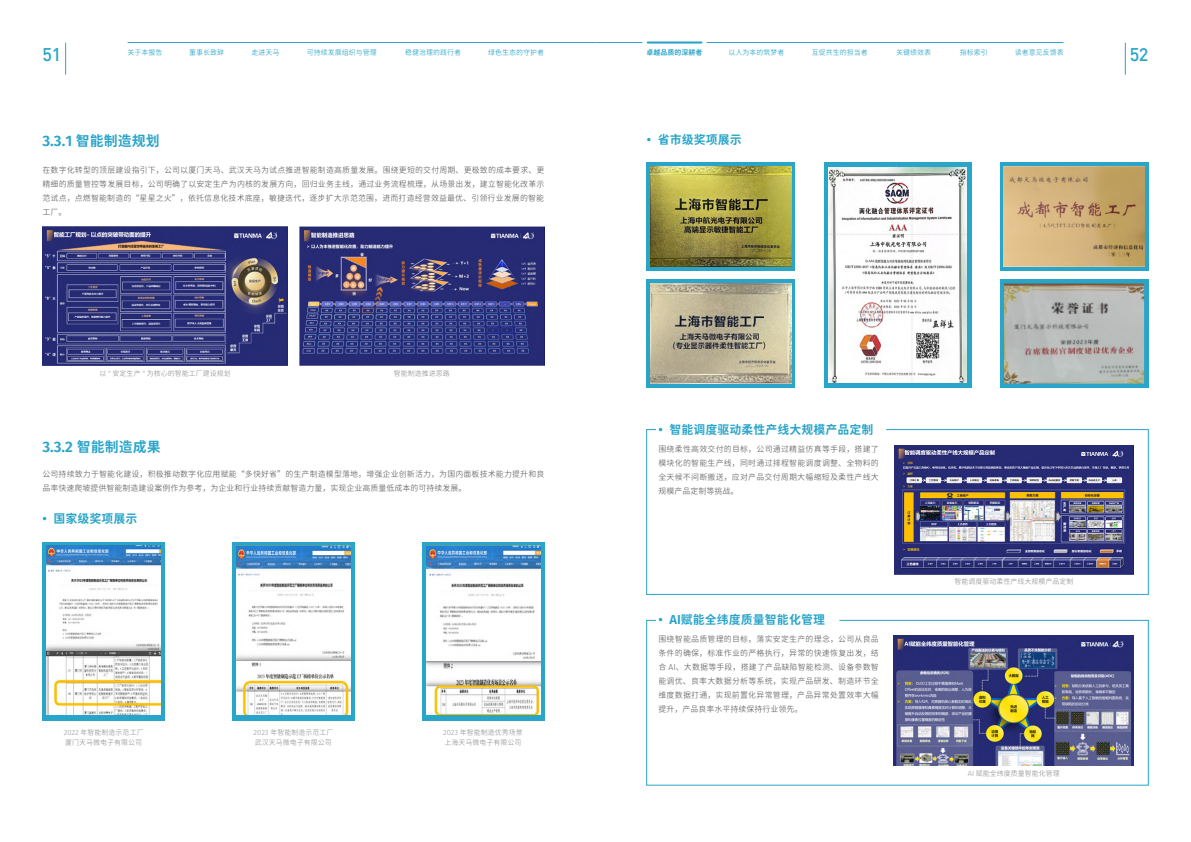
<style>
.page{position:relative;width:1191px;height:842px;background:#fff}
.page>*{position:absolute;margin:0;border:0;box-sizing:border-box;transform-origin:0 0}
.t1{font:500 18px "DIN";color:#29a5ca}
.t2{font:700 14px "Glow Sans SC";color:#29a5ca}
.t3{font:700 12px "Glow Sans SC";color:#29a5ca}
.t4{font:8px/14px "Glow Sans SC";letter-spacing:.015em;color:#676666;text-align:justify}
.t5{font:7px/10px "Glow Sans SC";color:#9a9899}
.t6{font:7px "Glow Sans SC";color:#29a5ca}
.t7{font:700 7px "Glow Sans SC";color:#29a5ca}
</style>
<div class="page">
<svg style="left:646px;top:429px;width:502px;height:166px"></svg>
<svg style="left:646px;top:620px;width:502px;height:165px"></svg>
<hr style="left:595px;top:42px;width:47px;height:1px;background:#29a5ca">
<hr style="left:646px;top:41px;width:56px;height:3px;background:#29a5ca">
<hr style="left:707px;top:42px;width:356px;height:1px;background:#29a5ca">
<hr style="left:1125px;top:43px;width:1px;height:32px;background:#29a5ca">
<img style="left:43px;top:227px;width:245px;height:138px">
<img style="left:299px;top:227px;width:245px;height:138px">
<hr style="left:128px;top:42px;width:467px;height:1px;background:#29a5ca">
<hr style="left:65px;top:43px;width:1px;height:32px;background:#29a5ca">
<div style="left:42px;top:542px;width:123px;height:178px;background:#29a5ca"></div>
<svg style="left:422px;top:542px;width:122px;height:178px;fill:#29a5ca"></svg>
<div style="left:232px;top:542px;width:123px;height:178px;background:#29a5ca"></div>
<div style="left:823px;top:162px;width:148px;height:226px;background:#29a5ca"></div>
<img style="left:829px;top:167px;width:137px;height:216px">
<svg style="left:647px;top:162px;width:148px;height:109px;fill:#29a5ca"></svg>
<svg style="left:1000px;top:162px;width:148px;height:109px;fill:#29a5ca"></svg>
<svg style="left:647px;top:279px;width:148px;height:109px;fill:#29a5ca"></svg>
<div style="left:1000px;top:279px;width:148px;height:109px;background:#29a5ca"></div>
<img style="left:651px;top:284px;width:140px;height:100px">
<img style="left:1004px;top:284px;width:140px;height:100px">
<img style="left:1004px;top:167px;width:140px;height:100px">
<img style="left:894px;top:445px;width:239px;height:130px">
<img style="left:894px;top:636px;width:239px;height:129px">
<img style="left:47px;top:546px;width:114px;height:169px">
<img style="left:236px;top:546px;width:114px;height:169px">
<img style="left:426px;top:546px;width:114px;height:169px">
<img style="left:651px;top:167px;width:140px;height:100px">
<h1 class="t1" style="left:43px;top:43px;width:20px">51</h1>
<p class="t6" style="left:128px;top:48px;width:36px">关于本报告</p>
<p class="t6" style="left:189px;top:48px;width:36px">董事长致辞</p>
<p class="t6" style="left:252px;top:48px;width:29px">走进天马</p>
<p class="t6" style="left:307px;top:48px;width:71px">可持续发展组织与管理</p>
<p class="t6" style="left:405px;top:48px;width:57px">稳健治理的践行者</p>
<p class="t6" style="left:488px;top:48px;width:57px">绿色生态的守护者</p>
<h2 class="t2" style="left:43px;top:132px;width:119px">3.3.1 智能制造规划</h2>
<p class="t4" style="left:43px;top:164px;width:503px">在数字化转型的顶层建设指引下，公司以厦门天马、武汉天马为试点推进智能制造高质量发展。围绕更短的交付周期、更极致的成本要求、更精细的质量管控等发展目标，公司明确了以安定生产为内核的发展方向，回归业务主线，通过业务流程梳理，从场景出发，建立智能化改革示范试点，点燃智能制造的“星星之火”，依托信息化技术底座，敏捷迭代，逐步扩大示范范围，进而打造经营效益最优、引领行业发展的智能工厂。</p>
<p class="t5" style="left:99px;top:369px;width:133px">以 " 安定生产 " 为核心的智能工厂建设规划</p>
<p class="t5" style="left:394px;top:369px;width:57px">智能制造推进思路</p>
<h2 class="t2" style="left:42px;top:438px;width:120px">3.3.2 智能制造成果</h2>
<p class="t4" style="left:42px;top:468px;width:503px">公司持续致力于智能化建设，积极推动数字化应用赋能“多快好省”的生产制造模型落地，增强企业创新活力，为国内面板技术能力提升和良品率快速爬坡提供智能制造建设案例作为参考，为企业和行业持续贡献智造力量，实现企业高质量低成本的可持续发展。</p>
<h3 class="t3" style="left:43px;top:511px;width:96px">· 国家级奖项展示</h3>
<p class="t5" style="left:64px;top:728px;width:81px">2022 年智能制造示范工厂厦门天马微电子有限公司</p>
<p class="t5" style="left:253px;top:728px;width:81px">2023 年智能制造示范工厂武汉天马微电子有限公司</p>
<p class="t5" style="left:443px;top:728px;width:81px">2023 年智能制造优秀场景上海天马微电子有限公司</p>
<p class="t7" style="left:646px;top:48px;width:57px">卓越品质的深耕者</p>
<p class="t6" style="left:728px;top:48px;width:57px">以人为本的筑梦者</p>
<p class="t6" style="left:812px;top:48px;width:57px">互促共生的担当者</p>
<p class="t6" style="left:896px;top:48px;width:36px">关键绩效表</p>
<p class="t6" style="left:960px;top:48px;width:29px">指标索引</p>
<p class="t6" style="left:1014px;top:48px;width:50px">读者意见反馈表</p>
<h1 class="t1" style="left:1129px;top:43px;width:20px">52</h1>
<h3 class="t3" style="left:647px;top:132px;width:96px">· 省市级奖项展示</h3>
<h3 class="t3" style="left:658px;top:422px;width:216px">· 智能调度驱动柔性产线大规模产品定制</h3>
<p class="t4" style="left:658px;top:442px;width:222px">围绕柔性高效交付的目标，公司通过精益仿真等手段，搭建了模块化的智能生产线，同时通过排程智能调度调整、全物料的全天候不间断搬送，应对产品交付周期大幅缩短及柔性产线大规模产品定制等挑战。</p>
<h3 class="t3" style="left:658px;top:612px;width:168px">· AI赋能全纬度质量智能化管理</h3>
<p class="t4" style="left:658px;top:633px;width:222px">围绕智能品质管理的目标，落实安定生产的理念，公司从良品条件的确保，标准作业的严格执行，异常的快速恢复出发，结合 AI、大数据等手段，搭建了产品缺陷智能检测、设备参数智能调优、良率大数据分析等系统，实现产品研发、制造环节全维度数据打通，实现前置化异常管理，产品异常处置效率大幅提升，产品良率水平持续保持行业领先。</p>
<p class="t5" style="left:954px;top:577px;width:120px">智能调度驱动柔性产线大规模产品定制</p>
<p class="t5" style="left:967px;top:769px;width:94px">AI 赋能全纬度质量智能化管理</p>
</div>
